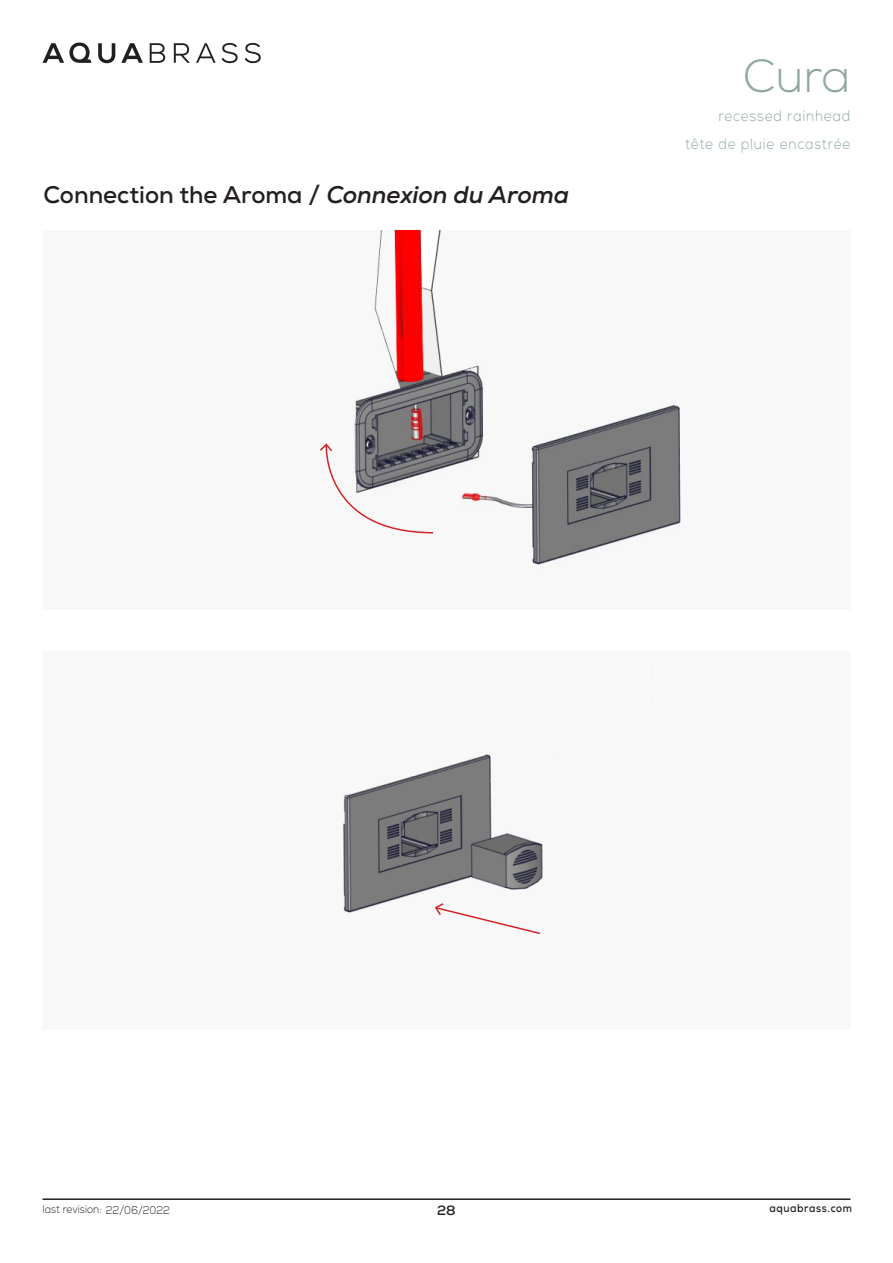
<style>
.page{position:relative;width:893px;height:1263px;background:#fff}
.page>*{position:absolute;margin:0;border:0;box-sizing:border-box;transform-origin:0 0}
.t1{font:300 46.5px "Nexa";color:#91a5a4}
.t2{font:700 24px "Nexa";color:#231f20}
.t3{font:300 15px/28.5px "Nexa";letter-spacing:.06em;color:#91a5a4;text-align:right;scale:.9 1}
.t4{font:700 13.5px "Nexa";color:#231f20}
.t5{font:300 11.25px "Nexa";color:#231f20;scale:.9 1}
.t6{font:700 11.25px "Nexa";letter-spacing:.06em;color:#231f20;scale:.9 1}
.s1{font-style:italic}
</style>
<div class="page">
<hr style="left:43px;top:1198px;width:807px;height:2px;background:#231f20">
<svg style="left:98px;top:43px;width:17px;height:20px"></svg>
<svg style="left:121px;top:43px;width:22px;height:20px"></svg>
<svg style="left:150px;top:43px;width:15px;height:20px"></svg>
<svg style="left:174px;top:43px;width:16px;height:20px"></svg>
<svg style="left:196px;top:43px;width:20px;height:20px"></svg>
<svg style="left:222px;top:43px;width:16px;height:20px"></svg>
<svg style="left:245px;top:43px;width:16px;height:20px"></svg>
<svg style="left:43px;top:43px;width:49px;height:20px"></svg>
<img style="left:352px;top:231px;width:335px;height:336px">
<img style="left:341px;top:753px;width:202px;height:165px">
<svg style="left:434px;top:902px;width:108px;height:33px"></svg>
<svg style="left:320px;top:442px;width:115px;height:92px"></svg>
<p class="t2" style="left:43px;top:179px;width:527px">Connection the Aroma / <span class="s1">Connexion du Aroma</span></p>
<h1 class="t1" style="left:743px;top:49px;width:109px">Cura</h1>
<p class="t3" style="left:685px;top:102px;width:185px">recessed rainhead<br>tête de pluie encastrée</p>
<p class="t5" style="left:43px;top:1202px;width:143px">last revision: 22/06/2022</p>
<p class="t4" style="left:437px;top:1201px;width:20px">28</p>
<p class="t6" style="left:769px;top:1201px;width:93px">aquabrass.com</p>
</div>
